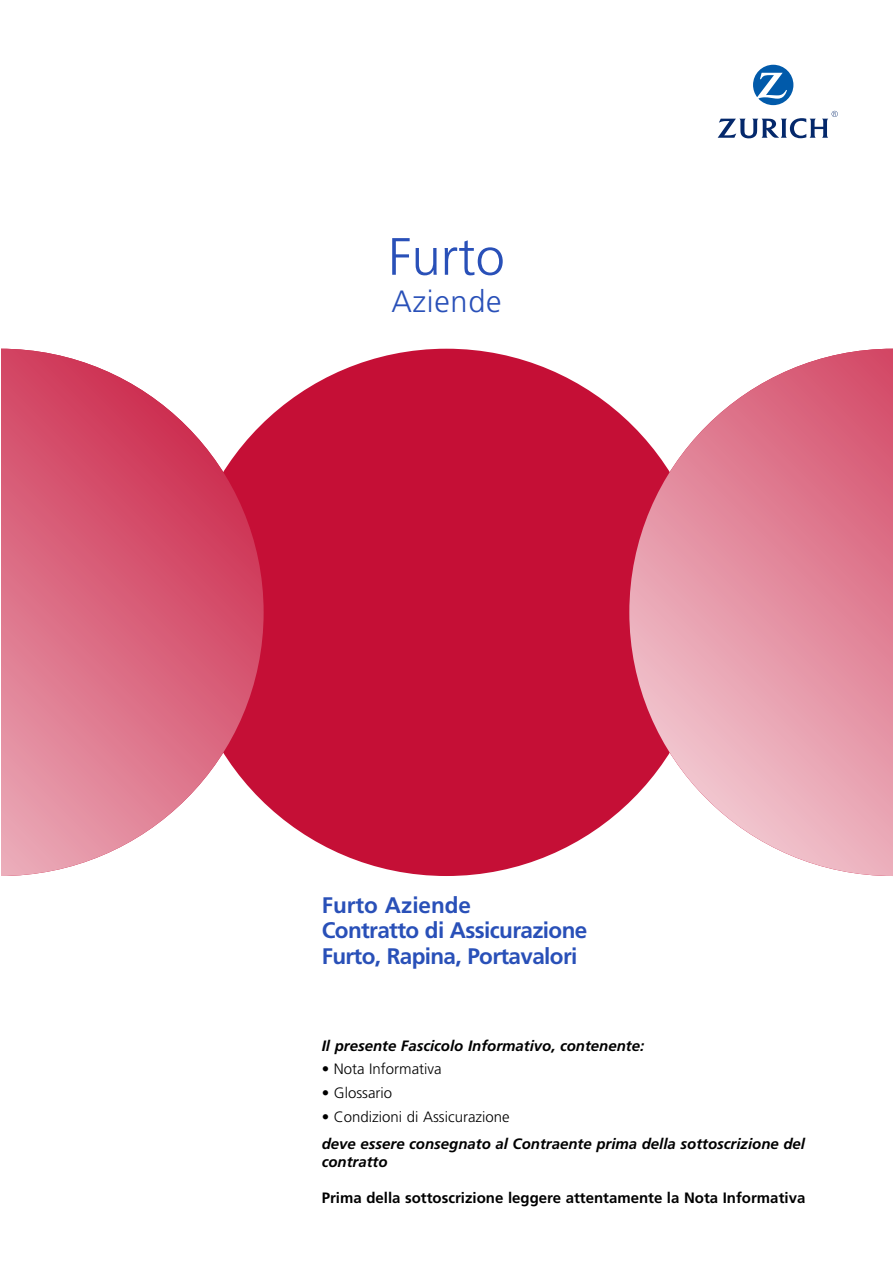
<style>
.page{position:relative;width:893px;height:1263px;background:#fff}
.page>*{position:absolute;margin:0;border:0;box-sizing:border-box;transform-origin:0 0}
.t1{font:300 52.5px "Frutiger";color:#2950b8}
.t2{font:300 30.75px "Frutiger";letter-spacing:.02em;color:#2950b8}
.t3{font:700 22.5px/25.5px "Frutiger";letter-spacing:-.03em;color:#2950b8}
.t4{font:italic 700 15px/18px "Frutiger";color:#000}
.t5{font:700 15px "Frutiger";color:#000}
.t6{font:300 15px "Frutiger";color:#000}
</style>
<div class="page">
<div style="left:183px;top:349px;width:527px;height:527px;background:#c50f36;border-radius:50%"></div>
<svg style="left:1px;top:349px;width:263px;height:527px"></svg>
<svg style="left:629px;top:349px;width:264px;height:527px"></svg>
<svg style="left:753px;top:65px;width:40px;height:40px"></svg>
<svg style="left:718px;top:111px;width:120px;height:27px"></svg>
<h1 class="t1" style="left:388px;top:235px;width:118px">Furto</h1>
<h2 class="t2" style="left:391px;top:289px;width:112px">Aziende</h2>
<h3 class="t3" style="left:322px;top:894px;width:267px">Furto Aziende<br>Contratto di Assicurazione<br>Furto, Rapina, Portavalori</h3>
<p class="t4" style="left:322px;top:1037px;width:324px">Il presente Fascicolo Informativo, contenente:</p>
<p class="t6" style="left:322px;top:1063px;width:121px">• Nota Informativa</p>
<p class="t6" style="left:322px;top:1087px;width:72px">• Glossario</p>
<p class="t6" style="left:322px;top:1111px;width:189px">• Condizioni di Assicurazione</p>
<p class="t4" style="left:322px;top:1136px;width:485px">deve essere consegnato al Contraente prima della sottoscrizione del contratto</p>
<p class="t5" style="left:322px;top:1192px;width:485px">Prima della sottoscrizione leggere attentamente la Nota Informativa</p>
</div>
